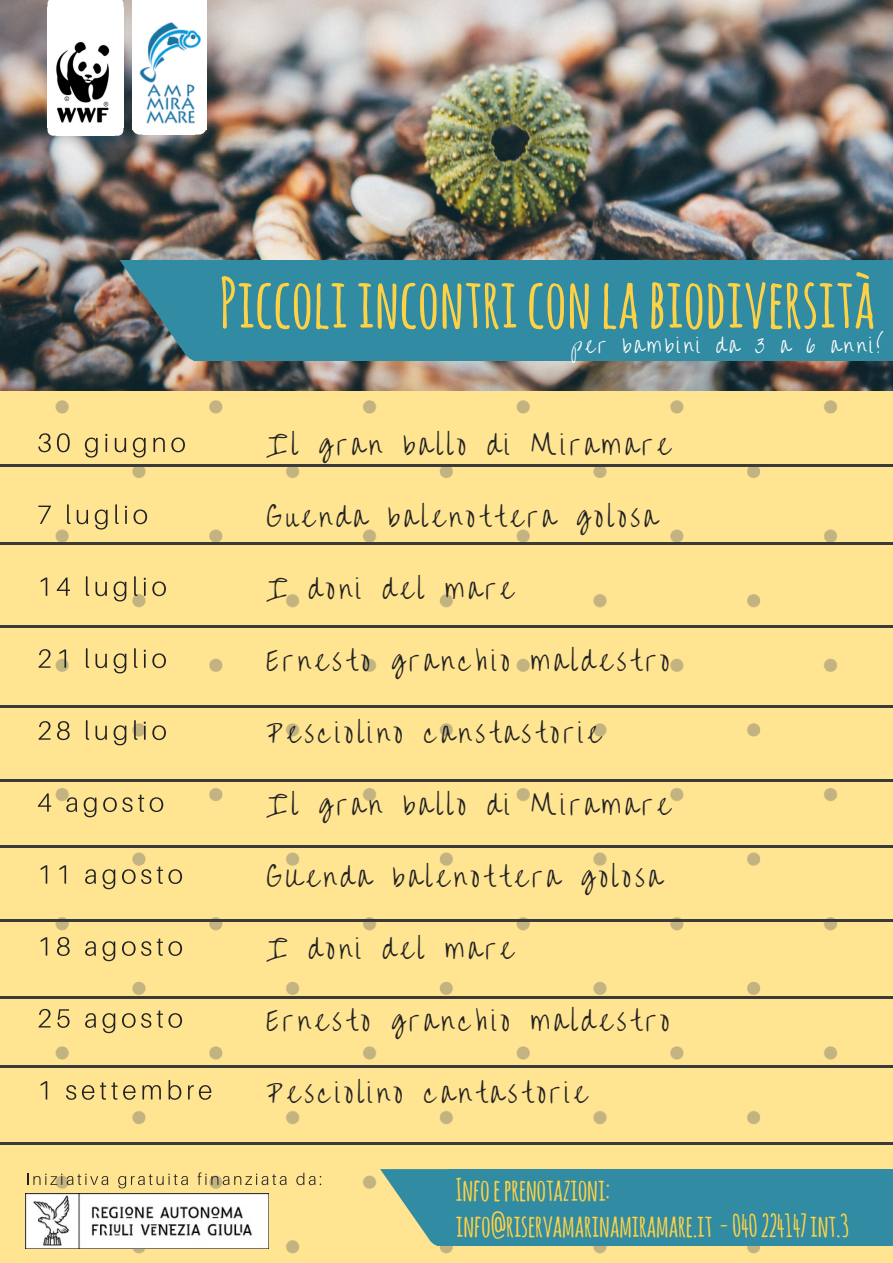
<style>
.page{position:relative;width:893px;height:1263px;background:#fff}
.page>*{position:absolute;margin:0;border:0;box-sizing:border-box;transform-origin:0 0}
.t1{font:700 68.25px "Amatic SC";letter-spacing:-.01em;color:#ffd245}
.t2{font:700 30.75px/36px "Amatic SC";letter-spacing:-.025em;color:#ffd245}
.t3{font:26.4px "Overthe Rainbow";letter-spacing:.15em;color:#222}
.t4{font:19.8px "Overthe Rainbow";letter-spacing:.15em;color:#fff}
</style>
<div class="page">
<div style="left:0;top:390px;width:892px;height:872px;background:#ffe492"></div>
<svg style="left:38px;top:433px;width:13px;height:19px"></svg>
<svg style="left:57px;top:433px;width:13px;height:19px"></svg>
<svg style="left:85px;top:438px;width:13px;height:20px"></svg>
<svg style="left:105px;top:434px;width:2px;height:18px"></svg>
<svg style="left:115px;top:438px;width:11px;height:14px"></svg>
<svg style="left:133px;top:438px;width:13px;height:20px"></svg>
<svg style="left:153px;top:438px;width:12px;height:14px"></svg>
<svg style="left:171px;top:438px;width:14px;height:14px"></svg>
<svg style="left:38px;top:506px;width:13px;height:18px"></svg>
<svg style="left:67px;top:504px;width:3px;height:20px"></svg>
<svg style="left:77px;top:510px;width:11px;height:14px"></svg>
<svg style="left:95px;top:509px;width:12px;height:20px"></svg>
<svg style="left:115px;top:504px;width:4px;height:20px"></svg>
<svg style="left:125px;top:506px;width:2px;height:18px"></svg>
<svg style="left:133px;top:509px;width:14px;height:15px"></svg>
<svg style="left:41px;top:577px;width:6px;height:19px"></svg>
<svg style="left:57px;top:577px;width:13px;height:19px"></svg>
<svg style="left:86px;top:576px;width:3px;height:20px"></svg>
<svg style="left:95px;top:582px;width:12px;height:14px"></svg>
<svg style="left:114px;top:581px;width:12px;height:20px"></svg>
<svg style="left:134px;top:576px;width:3px;height:20px"></svg>
<svg style="left:144px;top:578px;width:2px;height:18px"></svg>
<svg style="left:152px;top:581px;width:14px;height:15px"></svg>
<svg style="left:38px;top:649px;width:13px;height:19px"></svg>
<svg style="left:59px;top:649px;width:7px;height:19px"></svg>
<svg style="left:86px;top:648px;width:3px;height:20px"></svg>
<svg style="left:95px;top:654px;width:12px;height:14px"></svg>
<svg style="left:114px;top:653px;width:12px;height:20px"></svg>
<svg style="left:134px;top:648px;width:3px;height:20px"></svg>
<svg style="left:144px;top:650px;width:2px;height:18px"></svg>
<svg style="left:152px;top:653px;width:14px;height:15px"></svg>
<svg style="left:38px;top:721px;width:13px;height:19px"></svg>
<svg style="left:57px;top:721px;width:13px;height:19px"></svg>
<svg style="left:86px;top:720px;width:3px;height:20px"></svg>
<svg style="left:95px;top:726px;width:12px;height:14px"></svg>
<svg style="left:114px;top:725px;width:12px;height:20px"></svg>
<svg style="left:134px;top:720px;width:3px;height:20px"></svg>
<svg style="left:144px;top:722px;width:2px;height:18px"></svg>
<svg style="left:152px;top:725px;width:14px;height:15px"></svg>
<svg style="left:38px;top:793px;width:13px;height:19px"></svg>
<svg style="left:66px;top:797px;width:11px;height:15px"></svg>
<svg style="left:84px;top:797px;width:12px;height:20px"></svg>
<svg style="left:103px;top:797px;width:29px;height:15px"></svg>
<svg style="left:138px;top:795px;width:6px;height:17px"></svg>
<svg style="left:150px;top:797px;width:13px;height:15px"></svg>
<svg style="left:41px;top:865px;width:6px;height:19px"></svg>
<svg style="left:59px;top:865px;width:7px;height:19px"></svg>
<svg style="left:85px;top:869px;width:11px;height:15px"></svg>
<svg style="left:102px;top:869px;width:13px;height:20px"></svg>
<svg style="left:122px;top:869px;width:29px;height:15px"></svg>
<svg style="left:157px;top:867px;width:25px;height:17px"></svg>
<svg style="left:41px;top:937px;width:6px;height:18px"></svg>
<svg style="left:57px;top:937px;width:13px;height:19px"></svg>
<svg style="left:85px;top:941px;width:11px;height:15px"></svg>
<svg style="left:102px;top:941px;width:13px;height:20px"></svg>
<svg style="left:122px;top:941px;width:29px;height:15px"></svg>
<svg style="left:157px;top:938px;width:25px;height:18px"></svg>
<svg style="left:38px;top:1009px;width:13px;height:18px"></svg>
<svg style="left:57px;top:1009px;width:13px;height:19px"></svg>
<svg style="left:85px;top:1013px;width:11px;height:15px"></svg>
<svg style="left:102px;top:1013px;width:13px;height:20px"></svg>
<svg style="left:122px;top:1013px;width:29px;height:15px"></svg>
<svg style="left:157px;top:1010px;width:25px;height:18px"></svg>
<svg style="left:41px;top:1081px;width:6px;height:18px"></svg>
<svg style="left:66px;top:1085px;width:10px;height:15px"></svg>
<svg style="left:82px;top:1085px;width:12px;height:15px"></svg>
<svg style="left:100px;top:1082px;width:17px;height:18px"></svg>
<svg style="left:123px;top:1085px;width:12px;height:15px"></svg>
<svg style="left:142px;top:1085px;width:19px;height:14px"></svg>
<svg style="left:169px;top:1080px;width:12px;height:20px"></svg>
<svg style="left:188px;top:1085px;width:23px;height:15px"></svg>
<hr style="left:0;top:464px;width:892px;height:3px;background:#3a3a3a">
<hr style="left:0;top:1066px;width:892px;height:2px;background:#3a3a3a">
<hr style="left:0;top:1142px;width:892px;height:2px;background:#3a3a3a">
<hr style="left:0;top:542px;width:892px;height:2px;background:#3a3a3a">
<hr style="left:0;top:705px;width:892px;height:2px;background:#3a3a3a">
<hr style="left:0;top:779px;width:892px;height:2px;background:#3a3a3a">
<hr style="left:0;top:845px;width:892px;height:3px;background:#3a3a3a">
<hr style="left:0;top:920px;width:892px;height:2px;background:#3a3a3a">
<hr style="left:0;top:996px;width:892px;height:2px;background:#3a3a3a">
<img style="left:0;top:0;width:892px;height:390px">
<svg style="left:115px;top:0;width:8px;height:7px"></svg>
<div style="left:115px;top:7px;width:8px;height:121px;background:#fff"></div>
<div style="left:56px;top:7px;width:59px;height:121px;background:#fff"></div>
<div style="left:56px;top:0;width:59px;height:7px;background:#fff"></div>
<svg style="left:47px;top:0;width:9px;height:7px"></svg>
<div style="left:47px;top:7px;width:9px;height:121px;background:#fff"></div>
<div style="left:56px;top:127px;width:59px;height:9px;background:#fff"></div>
<svg style="left:47px;top:128px;width:9px;height:8px"></svg>
<svg style="left:115px;top:128px;width:8px;height:8px"></svg>
<img style="left:56px;top:42px;width:54px;height:81px">
<div style="left:209px;top:260px;width:683px;height:101px;background:#318ba2"></div>
<img style="left:119px;top:260px;width:90px;height:101px">
<div style="left:195px;top:0;width:11px;height:124px;background:#fff"></div>
<div style="left:143px;top:0;width:52px;height:124px;background:#fff"></div>
<div style="left:132px;top:0;width:12px;height:124px;background:#fff"></div>
<div style="left:143px;top:123px;width:52px;height:12px;background:#fff"></div>
<svg style="left:132px;top:124px;width:11px;height:11px"></svg>
<svg style="left:195px;top:129px;width:11px;height:6px"></svg>
<img style="left:133px;top:22px;width:74px;height:107px">
<div style="left:448px;top:1169px;width:443px;height:76px;background:#318ba2"></div>
<hr style="left:890px;top:1169px;width:2px;height:76px;background:#318ba2">
<svg style="left:380px;top:1169px;width:68px;height:76px;background:#81ad9b"></svg>
<img style="left:26px;top:1194px;width:243px;height:55px">
<svg style="left:27px;top:1173px;width:81px;height:12px"></svg>
<svg style="left:118px;top:1173px;width:70px;height:15px"></svg>
<svg style="left:198px;top:1172px;width:88px;height:13px"></svg>
<svg style="left:296px;top:1173px;width:25px;height:12px"></svg>
<hr style="left:1px;top:625px;width:891px;height:2px;background:#3a3a3a">
<svg style="left:0;top:619px;width:1px;height:14px"></svg>
<h1 class="t1" style="left:219px;top:259px;width:658px">Piccoliincontriconlabiodiversità</h1>
<p class="t4" style="left:571px;top:335px;width:314px">per bambini da 3 a 6 anni!</p>
<p class="t3" style="left:266px;top:431px;width:405px">Il gran ballo di Miramare</p>
<p class="t3" style="left:266px;top:503px;width:392px">Guenda balenottera golosa</p>
<p class="t3" style="left:266px;top:575px;width:249px">I doni del mare</p>
<p class="t3" style="left:266px;top:647px;width:404px">Ernesto granchio maldestro</p>
<p class="t3" style="left:266px;top:718px;width:336px">Pesciolino canstastorie</p>
<p class="t3" style="left:266px;top:790px;width:405px">Il gran ballo di Miramare</p>
<p class="t3" style="left:266px;top:862px;width:397px">GUenda balenottera golosa</p>
<p class="t3" style="left:266px;top:934px;width:249px">I doni del mare</p>
<p class="t3" style="left:266px;top:1006px;width:404px">Ernesto granchio maldestro</p>
<p class="t3" style="left:266px;top:1078px;width:322px">Pesciolino cantastorie</p>
<p class="t2" style="left:455px;top:1171px;width:395px">Infoeprenotazioni: info@riservamarinamiramare.it -040224147int.3</p>
</div>
